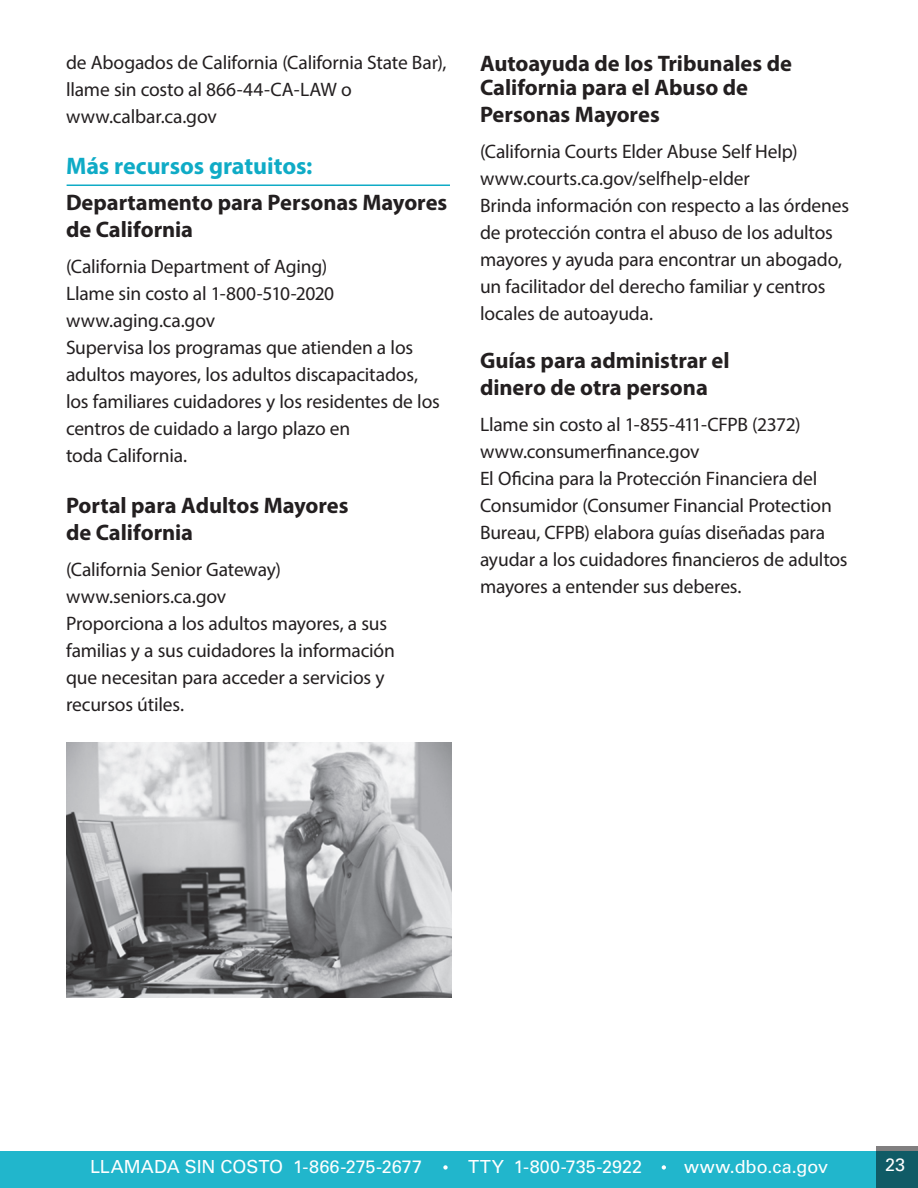
<style>
.page{position:relative;width:918px;height:1188px;background:#fff}
.page>*{position:absolute;margin:0;border:0;box-sizing:border-box;transform-origin:0 0}
.t1{font:700 24px "Myriad Pro";letter-spacing:-.005em;color:#0fabc6}
.t2{font:700 22.5px/27px "Myriad Pro";letter-spacing:-.005em;color:#231f20}
.t3{font:19.5px/27px "Myriad Pro";letter-spacing:-.01em;color:#231f20}
.t4{font:18px "Univers LT Std";color:#fff}
</style>
<div class="page">
<div style="left:0;top:1151px;width:918px;height:37px;background:#21b6cc"></div>
<hr style="left:67px;top:184px;width:383px;height:2px;background:#0fabc6">
<svg style="left:876px;top:1146px;width:42px;height:42px;background:#1d5f69"></svg>
<svg style="left:443px;top:1165px;width:5px;height:5px"></svg>
<svg style="left:662px;top:1165px;width:4px;height:5px"></svg>
<img style="left:67px;top:742px;width:384px;height:256px">
<p class="t3" style="left:66px;top:48px;width:382px">de Abogados de California (California State Bar),</p>
<p class="t3" style="left:66px;top:75px;width:287px">llame sin costo al 866-44-CA-LAW o</p>
<p class="t3" style="left:66px;top:102px;width:152px">www.calbar.ca.gov</p>
<p class="t1" style="left:66px;top:150px;width:248px">Más recursos gratuitos:</p>
<p class="t2" style="left:66px;top:188px;width:383px">Departamento para Personas Mayores de California</p>
<p class="t3" style="left:66px;top:252px;width:263px">(California Department of Aging)</p>
<p class="t3" style="left:66px;top:279px;width:270px">Llame sin costo al 1-800-510-2020</p>
<p class="t3" style="left:66px;top:306px;width:151px">www.aging.ca.gov</p>
<p class="t3" style="left:66px;top:333px;width:375px">Supervisa los programas que atienden a los adultos mayores, los adultos discapacitados, los familiares cuidadores y los residentes de los centros de cuidado a largo plazo en<br>toda California.</p>
<p class="t2" style="left:66px;top:491px;width:284px">Portal para Adultos Mayores de California</p>
<p class="t3" style="left:66px;top:555px;width:216px">(California Senior Gateway)</p>
<p class="t3" style="left:66px;top:582px;width:162px">www.seniors.ca.gov</p>
<p class="t3" style="left:66px;top:609px;width:331px">Proporciona a los adultos mayores, a sus familias y a sus cuidadores la información que necesitan para acceder a servicios y recursos útiles.</p>
<p class="t2" style="left:480px;top:51px;width:314px;line-height:24px">Autoayuda de los Tribunales de<br>California para el Abuso de</p>
<p class="t2" style="left:480px;top:100px;width:181px">Personas Mayores</p>
<p class="t3" style="left:480px;top:138px;width:319px">(California Courts Elder Abuse Self Help)</p>
<p class="t3" style="left:480px;top:165px;width:271px">www.courts.ca.gov/selfhelp-elder</p>
<p class="t3" style="left:480px;top:192px;width:371px">Brinda información con respecto a las órdenes de protección contra el abuso de los adultos mayores y ayuda para encontrar un abogado, un facilitador del derecho familiar y centros locales de autoayuda.</p>
<p class="t2" style="left:480px;top:346px;width:251px">Guías para administrar el</p>
<p class="t2" style="left:480px;top:373px;width:229px">dinero de otra persona</p>
<p class="t3" style="left:480px;top:411px;width:322px">Llame sin costo al 1-855-411-CFPB (2372)</p>
<p class="t3" style="left:480px;top:438px;width:221px">www.consumerfinance.gov</p>
<p class="t3" style="left:480px;top:465px;width:369px">El Oficina para la Protección Financiera del Consumidor (Consumer Financial Protection Bureau, CFPB) elabora guías diseñadas para ayudar a los cuidadores financieros de adultos mayores a entender sus deberes.</p>
<p class="t4" style="left:90px;top:1156px;width:334px">LLAMADA SIN COSTO 1-866-275-2677</p>
<p class="t4" style="left:468px;top:1156px;width:176px">TTY 1-800-735-2922</p>
<p class="t4" style="left:684px;top:1156px;width:146px">www.dbo.ca.gov</p>
<p class="t4" style="left:885px;top:1154px;width:22px">23</p>
</div>
